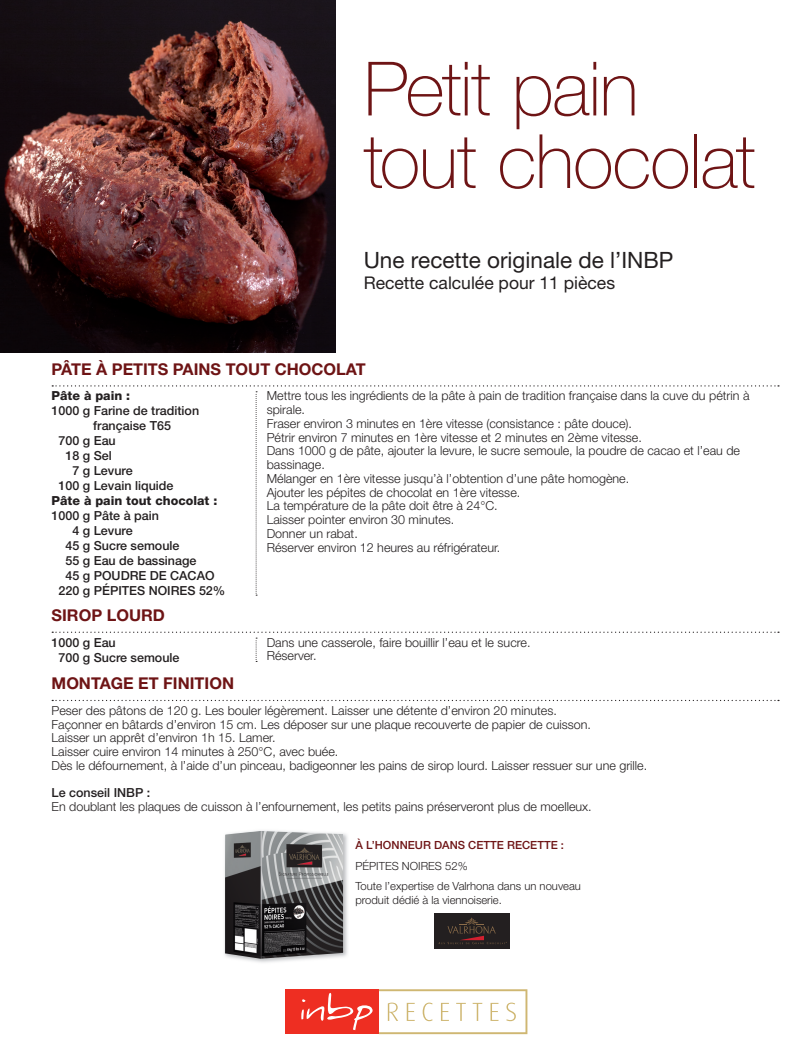
<style>
.page{position:relative;width:812px;height:1059px;background:#fff}
.page>*{position:absolute;margin:0;border:0;box-sizing:border-box;transform-origin:0 0}
.t1{font:100 75px/72.5px "Helvetica Neue LT Std";letter-spacing:-.015em;color:#6e1415}
.t2{font:22.5px "Helvetica Neue LT Pro";color:#231f20}
.t3{font:17.5px "Helvetica Neue LT Pro";color:#231f20}
.t4{font:700 16.25px "Helvetica Neue LT Std";color:#6e1415}
.t5{font:300 12.5px/13.8px "Helvetica Neue LT Std";color:#231f20}
.t6{font:500 12.5px/15px "Helvetica Neue LT Std";color:#231f20}
.t7{font:800 12.5px "Helvetica Neue LT Std";color:#231f20}
.t8{font:300 11.25px/20.6px "Helvetica Neue LT Std";color:#231f20}
.t9{font:500 11.25px "Helvetica Neue LT Std";color:#6e1415}
</style>
<div class="page">
<svg style="left:52px;top:385px;width:726px;height:211px"></svg>
<svg style="left:52px;top:700px;width:726px;height:1px"></svg>
<img style="left:0;top:0;width:335px;height:352px">
<svg style="left:52px;top:631px;width:726px;height:31px"></svg>
<img style="left:233px;top:830px;width:115px;height:133px">
<img style="left:224px;top:831px;width:119px;height:127px">
<div style="left:285px;top:989px;width:94px;height:45px;background:#ee2e22"></div>
<svg style="left:301px;top:993px;width:71px;height:37px"></svg>
<svg style="left:379px;top:989px;width:148px;height:45px"></svg>
<div style="left:434px;top:913px;width:75px;height:35px;background:#231f20"></div>
<svg style="left:438px;top:917px;width:69px;height:27px"></svg>
<h1 class="t1" style="left:363px;top:53px;width:393px">Petit pain tout chocolat</h1>
<h2 class="t2" style="left:363px;top:252px;width:311px">Une recette originale de l’INBP</h2>
<h3 class="t3" style="left:363px;top:276px;width:253px">Recette calculée pour 11 pièces</h3>
<h3 class="t4" style="left:52px;top:360px;width:315px">PÂTE À PETITS PAINS TOUT CHOCOLAT</h3>
<p class="t7" style="left:52px;top:389px;width:80px">Pâte à pain :</p>
<p class="t6" style="left:52px;top:405px;width:149px">1000 g Farine de tradition</p>
<p class="t6" style="left:93px;top:420px;width:79px">française T65</p>
<p class="t6" style="left:58px;top:435px;width:59px">700 g Eau</p>
<p class="t6" style="left:65px;top:450px;width:48px">18 g Sel</p>
<p class="t6" style="left:72px;top:465px;width:62px">7 g Levure</p>
<p class="t6" style="left:58px;top:480px;width:116px">100 g Levain liquide</p>
<p class="t7" style="left:52px;top:494px;width:167px">Pâte à pain tout chocolat :</p>
<p class="t6" style="left:52px;top:510px;width:109px">1000 g Pâte à pain</p>
<p class="t6" style="left:72px;top:525px;width:62px">4 g Levure</p>
<p class="t6" style="left:65px;top:540px;width:115px">45 g Sucre semoule</p>
<p class="t6" style="left:65px;top:555px;width:132px">55 g Eau de bassinage</p>
<p class="t6" style="left:65px;top:570px;width:150px">45 g POUDRE DE CACAO</p>
<p class="t6" style="left:58px;top:585px;width:168px">220 g PÉPITES NOIRES 52%</p>
<p class="t5" style="left:267px;top:390px;width:484px">Mettre tous les ingrédients de la pâte à pain de tradition française dans la cuve du pétrin à spirale.<br>Fraser environ 3 minutes en 1ère vitesse (consistance : pâte douce).<br>Pétrir environ 7 minutes en 1ère vitesse et 2 minutes en 2ème vitesse.<br>Dans 1000 g de pâte, ajouter la levure, le sucre semoule, la poudre de cacao et l’eau de bassinage.<br>Mélanger en 1ère vitesse jusqu’à l’obtention d’une pâte homogène.<br>Ajouter les pépites de chocolat en 1ère vitesse.<br>La température de la pâte doit être à 24°C.<br>Laisser pointer environ 30 minutes.<br>Donner un rabat.<br>Réserver environ 12 heures au réfrigérateur.</p>
<h3 class="t4" style="left:52px;top:606px;width:115px">SIROP LOURD</h3>
<p class="t6" style="left:58px;top:636px;width:122px;text-indent:-7px">1000 g Eau<br>700 g Sucre semoule</p>
<p class="t5" style="left:267px;top:637px;width:265px">Dans une casserole, faire bouillir l’eau et le sucre.<br>Réserver.</p>
<h3 class="t4" style="left:52px;top:674px;width:184px">MONTAGE ET FINITION</h3>
<p class="t5" style="left:52px;top:705px;width:597px">Peser des pâtons de 120 g. Les bouler légèrement. Laisser une détente d’environ 20 minutes.<br>Façonner en bâtards d’environ 15 cm. Les déposer sur une plaque recouverte de papier de cuisson.<br>Laisser un apprêt d’environ 1h 15. Lamer.<br>Laisser cuire environ 14 minutes à 250°C, avec buée.<br>Dès le défournement, à l’aide d’un pinceau, badigeonner les pains de sirop lourd. Laisser ressuer sur une grille.</p>
<p class="t6" style="left:52px;top:787px;width:100px">Le conseil INBP :</p>
<p class="t5" style="left:52px;top:801px;width:541px">En doublant les plaques de cuisson à l’enfournement, les petits pains préserveront plus de moelleux.</p>
<p class="t9" style="left:355px;top:841px;width:210px">À L’HONNEUR DANS CETTE RECETTE :</p>
<p class="t8" style="left:355px;top:856px;width:227px">PÉPITES NOIRES 52%<br>Toute l’expertise de Valrhona dans un nouveau</p>
<p class="t8" style="left:355px;top:890px;width:148px">produit dédié à la viennoiserie.</p>
</div>
